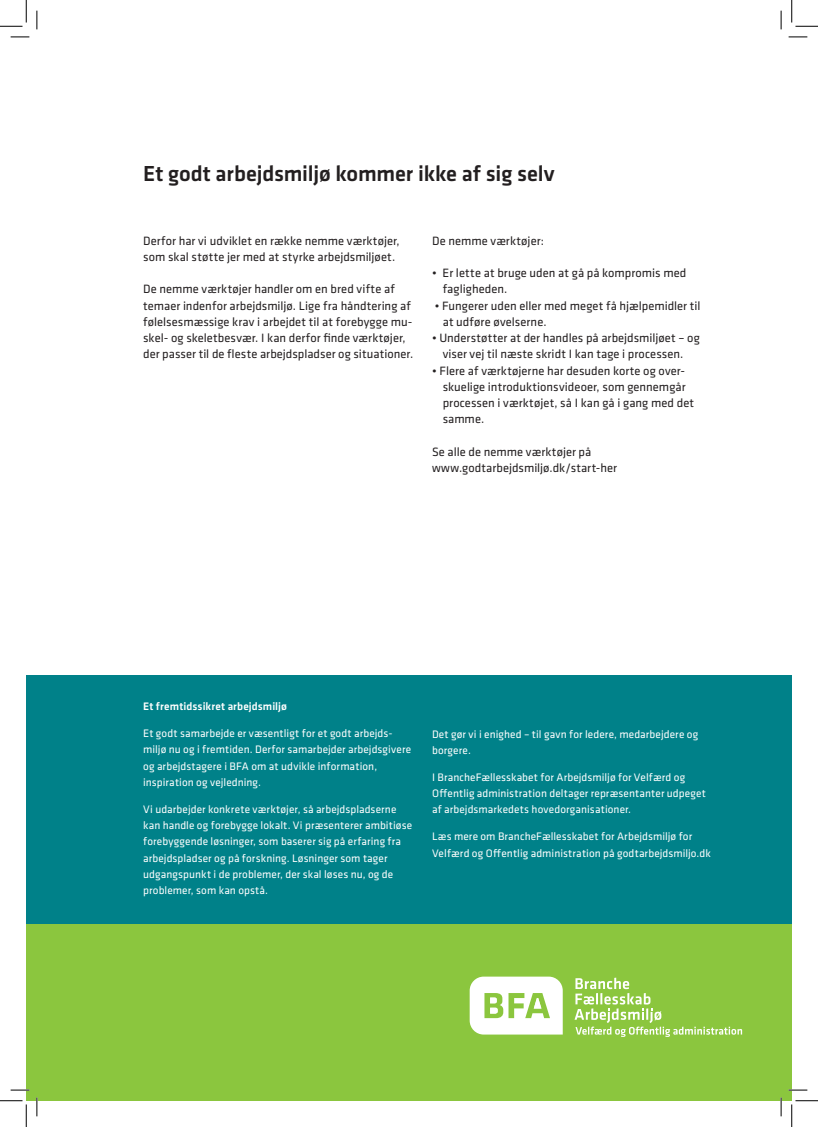
<style>
.page{position:relative;width:818px;height:1127px;background:#fff}
.page>*{position:absolute;margin:0;border:0;box-sizing:border-box;transform-origin:0 0}
.Brød{font:500 22.5px "Klavika";letter-spacing:-.005em;color:#231f20}
.Brød-2{font:12.5px/16.2px "Klavika";letter-spacing:.005em;color:#231f20}
.Brød-indryk{font:12.5px/16.2px "Klavika";letter-spacing:.005em;color:#231f20}
.Brød-3{font:11.25px/16.2px "Klavika";letter-spacing:.005em;color:#fff}
.Brød-4{font:500 11.25px "Klavika";letter-spacing:.01em;color:#fff}
</style>
<div class="page">
<div style="left:26px;top:675px;width:766px;height:425px;background:#8bc63e"></div>
<div style="left:26px;top:675px;width:766px;height:248px;background:#008189"></div>
<svg style="left:470px;top:976px;width:93px;height:58px"></svg>
<svg style="left:574px;top:977px;width:168px;height:59px"></svg>
<svg style="left:11px;top:36px;width:18px;height:2px"></svg>
<svg style="left:788px;top:36px;width:19px;height:2px"></svg>
<svg style="left:11px;top:1089px;width:18px;height:1px"></svg>
<svg style="left:788px;top:1089px;width:19px;height:1px"></svg>
<svg style="left:36px;top:11px;width:2px;height:18px"></svg>
<svg style="left:36px;top:1097px;width:2px;height:18px"></svg>
<svg style="left:780px;top:11px;width:2px;height:18px"></svg>
<svg style="left:780px;top:1097px;width:2px;height:18px"></svg>
<svg style="left:0;top:0;width:27px;height:27px"></svg>
<svg style="left:0;top:1100px;width:27px;height:26px"></svg>
<svg style="left:791px;top:0;width:27px;height:27px"></svg>
<svg style="left:791px;top:1100px;width:27px;height:26px"></svg>
<p class="Brød" style="left:143px;top:159px;width:413px">Et godt arbejdsmiljø kommer ikke af sig selv</p>
<p class="Brød-2" style="left:143px;top:232px;width:258px">Derfor har vi udviklet en række nemme værktøjer, som skal støtte jer med at styrke arbejdsmiljøet.</p>
<p class="Brød-2" style="left:143px;top:280px;width:272px">De nemme værktøjer handler om en bred vifte af temaer indenfor arbejdsmiljø. Lige fra håndtering af følelsesmæssige krav i arbejdet til at forebygge mu&shy;skel- og skeletbesvær. I kan derfor finde værktøjer, der passer til de fleste arbejdspladser og situationer.</p>
<p class="Brød-2" style="left:432px;top:232px;width:114px">De nemme værktøjer:</p>
<p class="Brød-indryk" style="left:443px;top:264px;width:245px;text-indent:-11px">• Er lette at bruge uden at gå på kompromis med fagligheden.</p>
<p class="Brød-indryk" style="left:443px;top:297px;width:259px;text-indent:-8px">• Fungerer uden eller med meget få hjælpemidler til at udføre øvelserne.</p>
<p class="Brød-indryk" style="left:432px;top:329px;width:269px;text-align:center">• Understøtter at der handles på arbejdsmiljøet – og viser vej til næste skridt I kan tage i processen.</p>
<p class="Brød-indryk" style="left:443px;top:362px;width:253px;text-indent:-11px">• Flere af værktøjerne har desuden korte og over&shy;skuelige introduktionsvideoer, som gennemgår processen i værktøjet, så I kan gå i gang med det samme.</p>
<p class="Brød-2" style="left:432px;top:443px;width:186px">Se alle de nemme værktøjer på www.godtarbejdsmiljø.dk/start-her</p>
<p class="Brød-4" style="left:143px;top:698px;width:145px">Et fremtidssikret arbejdsmiljø</p>
<p class="Brød-3" style="left:143px;top:724px;width:269px">Et godt samarbejde er væsentligt for et godt arbejds&shy;miljø nu og i fremtiden. Derfor samarbejder arbejdsgivere og arbejdstagere i BFA om at udvikle information, inspiration og vejledning.</p>
<p class="Brød-3" style="left:143px;top:800px;width:271px">Vi udarbejder konkrete værktøjer, så arbejdspladserne kan handle og forebygge lokalt. Vi præsenterer ambitiøse forebyggende løsninger, som baserer sig på erfaring fra arbejdspladser og på forskning. Løsninger som tager udgangspunkt i de problemer, der skal løses nu, og de problemer, som kan opstå.</p>
<p class="Brød-3" style="left:432px;top:725px;width:268px">Det gør vi i enighed – til gavn for ledere, medarbejdere og borgere.</p>
<p class="Brød-3" style="left:432px;top:768px;width:275px">I BrancheFællesskabet for Arbejdsmiljø for Velfærd og<br>Offentlig administration deltager repræsentanter udpeget af arbejdsmarkedets hovedorganisationer.</p>
<p class="Brød-3" style="left:432px;top:827px;width:280px">Læs mere om BrancheFællesskabet for Arbejdsmiljø for<br>Velfærd og Offentlig administration på godtarbejdsmiljo.dk</p>
</div>
